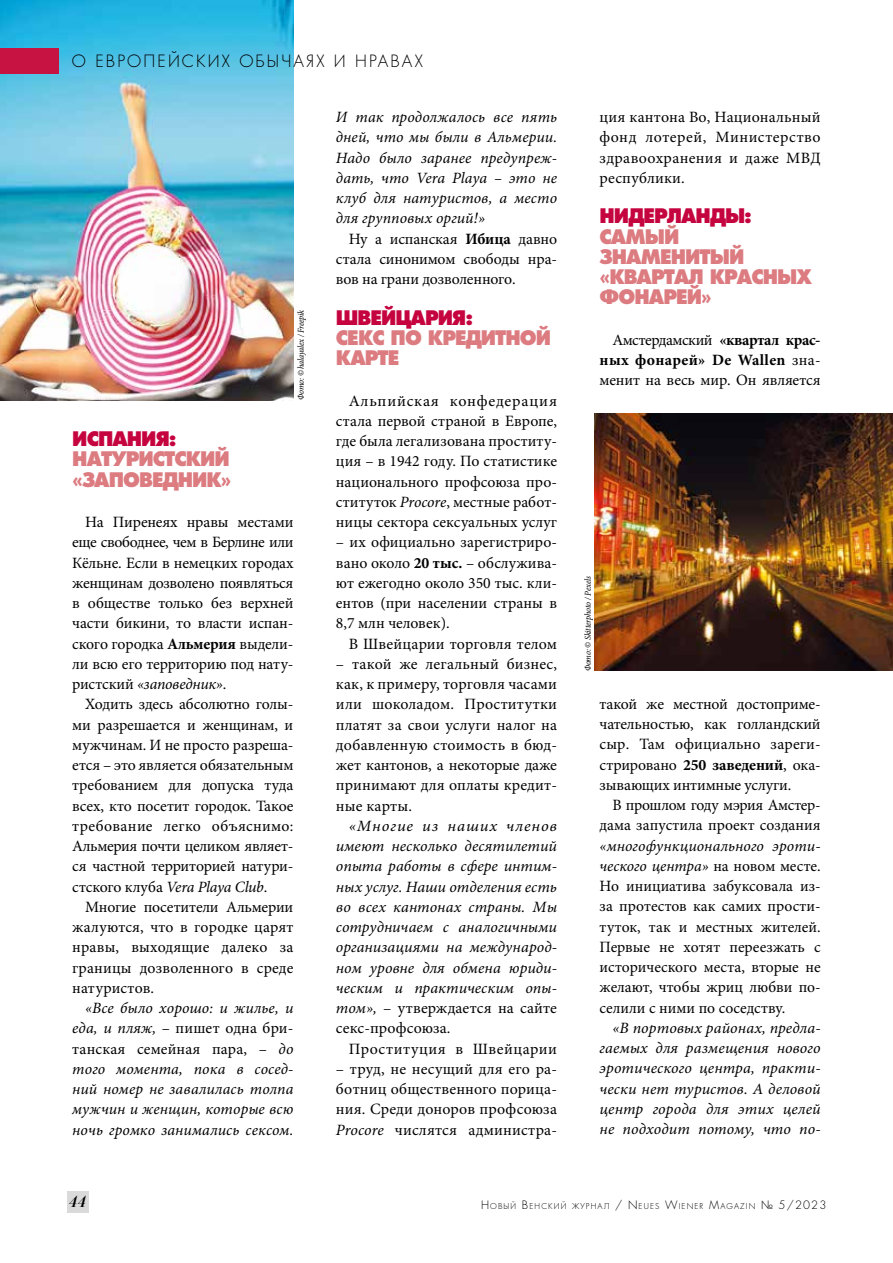
<style>
.page{position:relative;width:893px;height:1263px;background:#fff}
.page>*{position:absolute;margin:0;border:0;box-sizing:border-box;transform-origin:0 0}
.t1{font:19.5px/20.2px "Favorit Extra Bold C";letter-spacing:-.05em;color:#dc7b80;scale:.96 1}
.t2{font:19.5px "Favorit Extra Bold C";letter-spacing:-.05em;color:#c5043f;scale:.96 1}
.t3{font:16.5px "Favorit Light C";letter-spacing:.13em;color:#000}
.t4{font:16.5px "Favorit Light C";letter-spacing:.09em;color:#000}
.t5{font:italic 16.5px "Paragon Nord C";color:#000}
.t6{font:15.75px/20.2px "Minion Pro";color:#000;text-align:justify}
.t7{font:italic 15.75px/20.2px "Minion Pro";letter-spacing:.005em;color:#000;text-align:justify}
.t8{font:italic 15.75px/20.2px "Minion Pro";letter-spacing:.005em;color:#000;text-align:justify;scale:1.04 1}
.t9{font:15.75px "Minion Pro";letter-spacing:.03em;color:#000}
.t10{font:italic 9px "Minion Pro";letter-spacing:-.025em;color:#000;scale:.94 1}
.t11{font:7.8px "Favorit Light C";letter-spacing:.145em;color:#000}
.s1{font-weight:700}
.s2{font-style:italic}
.s3{font-style:normal}
.s4{font-size:11.25px}
</style>
<div class="page">
<div style="left:67px;top:1192px;width:22px;height:21px;background:#dadada"></div>
<img style="left:0;top:0;width:293px;height:400px">
<div style="left:0;top:48px;width:59px;height:25px;background:#c61342"></div>
<img style="left:594px;top:414px;width:299px;height:257px">
<p class="t3" style="left:72px;top:50px;width:352px">О ЕВРОПЕЙСКИХ ОБЫЧАЯХ И НРАВАХ</p>
<p class="t4" style="left:72px;top:50px;width:76px">РУБРИКА</p>
<p class="t10" style="left:295px;top:400px;width:98px;rotate:-90deg">Фото: © halayalex / Freepik</p>
<p class="t2" style="left:72px;top:427px;width:110px">ИСПАНИЯ:</p>
<p class="t1" style="left:72px;top:449px;width:168px">НАТУРИСТСКИЙ «ЗАПОВЕДНИК»</p>
<p class="t6" style="left:72px;top:512px;width:223px;text-indent:13px">На Пиренеях нравы местами еще свободнее, чем в Берлине или Кёльне. Если в немецких городах женщинам дозволено появляться в обществе только без верхней части бикини, то власти испан&shy;ского городка <span class="s1">Альмерия</span> выдели&shy;ли всю его территорию под нату&shy;ристский <span class="s2">«заповедник»</span>.</p>
<p class="t6" style="left:72px;top:694px;width:223px;text-indent:13px">Ходить здесь абсолютно голы&shy;ми разрешается и женщинам, и мужчинам. И не просто разреша&shy;ется – это является обязательным требованием для допуска туда всех, кто посетит городок. Такое требование легко объяснимо:<br>Альмерия почти целиком являет&shy;ся частной территорией натури&shy;стского клуба <span class="s2">Vera Playa Club</span>.</p>
<p class="t6" style="left:72px;top:897px;width:223px;text-indent:13px">Многие посетители Альмерии жалуются, что в городке царят нравы, выходящие далеко за границы дозволенного в среде натуристов.</p>
<p class="t7" style="left:72px;top:998px;width:223px;text-indent:13px">«Все было хорошо: и жилье, и еда, и пляж, <span class="s3">– пишет одна бри&shy;танская семейная пара, –</span> до того момента, пока в сосед&shy;ний номер не завалилась толпа мужчин и женщин, которые всю ночь громко занимались сексом.</p>
<p class="t7" style="left:336px;top:107px;width:223px">И так продолжалось все пять дней, что мы были в Альмерии.<br>Надо было заранее предупреж&shy;дать, что Vera Playa – это не клуб для натуристов, а место для групповых оргий!»</p>
<p class="t6" style="left:336px;top:229px;width:223px;text-indent:13px">Ну а испанская <span class="s1">Ибица</span> давно стала синонимом свободы нра&shy;вов на грани дозволенного.</p>
<p class="t2" style="left:336px;top:305px;width:144px">ШВЕЙЦАРИЯ:</p>
<p class="t1" style="left:336px;top:328px;width:226px">СЕКС ПО КРЕДИТНОЙ<br>КАРТЕ</p>
<p class="t6" style="left:336px;top:390px;width:223px;text-indent:13px">Альпийская конфедерация стала первой страной в Европе, где была легализована проститу&shy;ция – в 1942 году. По статистике национального профсоюза про&shy;ституток <span class="s2">Procore</span>, местные работ&shy;ницы сектора сексуальных услуг</p>
<p class="t6" style="left:336px;top:532px;width:223px">– их официально зарегистриро&shy;вано около <span class="s1">20 тыс.</span> – обслужива&shy;ют ежегодно около 350 тыс. кли&shy;ентов (при населении страны в 8,7 млн человек).</p>
<p class="t6" style="left:349px;top:633px;width:210px">В Швейцарии торговля телом</p>
<p class="t6" style="left:336px;top:654px;width:223px">– такой же легальный бизнес, как, к примеру, торговля часами или шоколадом. Проститутки платят за свои услуги налог на добавленную стоимость в бюд&shy;жет кантонов, а некоторые даже принимают для оплаты кредит&shy;ные карты.</p>
<p class="t8" style="left:336px;top:816px;width:214px;text-indent:13px">«Многие из наших членов имеют несколько десятилетий опыта работы в сфере интим&shy;ных услуг. Наши отделения есть во всех кантонах страны. Мы сотрудничаем с аналогичными организациями на международ&shy;ном уровне для обмена юриди&shy;ческим и практическим опы&shy;том», <span class="s3">– утверждается на сайте секс-профсоюза.</span></p>
<p class="t9" style="left:349px;top:1038px;width:210px">Проституция в Швейцарии</p>
<p class="t6" style="left:336px;top:1059px;width:223px">– труд, не несущий для его ра&shy;ботниц общественного порица&shy;ния. Среди доноров профсоюза <span class="s2">Procore</span> числятся администра-</p>
<p class="t6" style="left:600px;top:107px;width:223px">ция кантона Во, Национальный фонд лотерей, Министерство здравоохранения и даже МВД республики.</p>
<p class="t2" style="left:600px;top:204px;width:160px">НИДЕРЛАНДЫ:</p>
<p class="t1" style="left:600px;top:226px;width:223px">САМЫЙ<br>ЗНАМЕНИТЫЙ «КВАРТАЛ КРАСНЫХ<br>ФОНАРЕЙ»</p>
<p class="t6" style="left:600px;top:330px;width:223px;text-indent:13px">Амстердамский <span class="s1">«квартал крас&shy;ных фонарей» De Wallen</span> зна&shy;менит на весь мир. Он является</p>
<p class="t10" style="left:582px;top:671px;width:102px;rotate:-90deg">Фото: © Skitterphoto / Pexels</p>
<p class="t6" style="left:600px;top:694px;width:223px">такой же местной достоприме&shy;чательностью, как голландский сыр. Там официально зареги&shy;стрировано <span class="s1">250 заведений</span>, ока&shy;зывающих интимные услуги.</p>
<p class="t6" style="left:600px;top:795px;width:223px;text-align:right">В прошлом году мэрия Амстер&shy;дама запустила проект создания</p>
<p class="t6" style="left:600px;top:835px;width:223px"><span class="s2">«многофункционального эроти&shy;ческого центра»</span> на новом месте.<br>Но инициатива забуксовала из&shy;за протестов как самих прости&shy;туток, так и местных жителей.<br>Первые не хотят переезжать с исторического места, вторые не желают, чтобы жриц любви по&shy;селили с ними по соседству.</p>
<p class="t7" style="left:600px;top:1018px;width:223px;text-indent:13px">«В портовых районах, предла&shy;гаемых для размещения нового эротического центра, практи&shy;чески нет туристов. А деловой центр города для этих целей не подходит потому, что по-</p>
<p class="t5" style="left:68px;top:1192px;width:19px">44</p>
<p class="t11" style="left:481px;top:1201px;width:347px"><span class="s4">Н</span>ОВЫЙ <span class="s4">В</span>ЕНСКИЙ ЖУРНАЛ <span class="s4">/</span> <span class="s4">N</span>EUES <span class="s4">W</span>IEN ER <span class="s4">M</span>AGAZIN <span class="s4">№ 5/2023</span></p>
</div>
